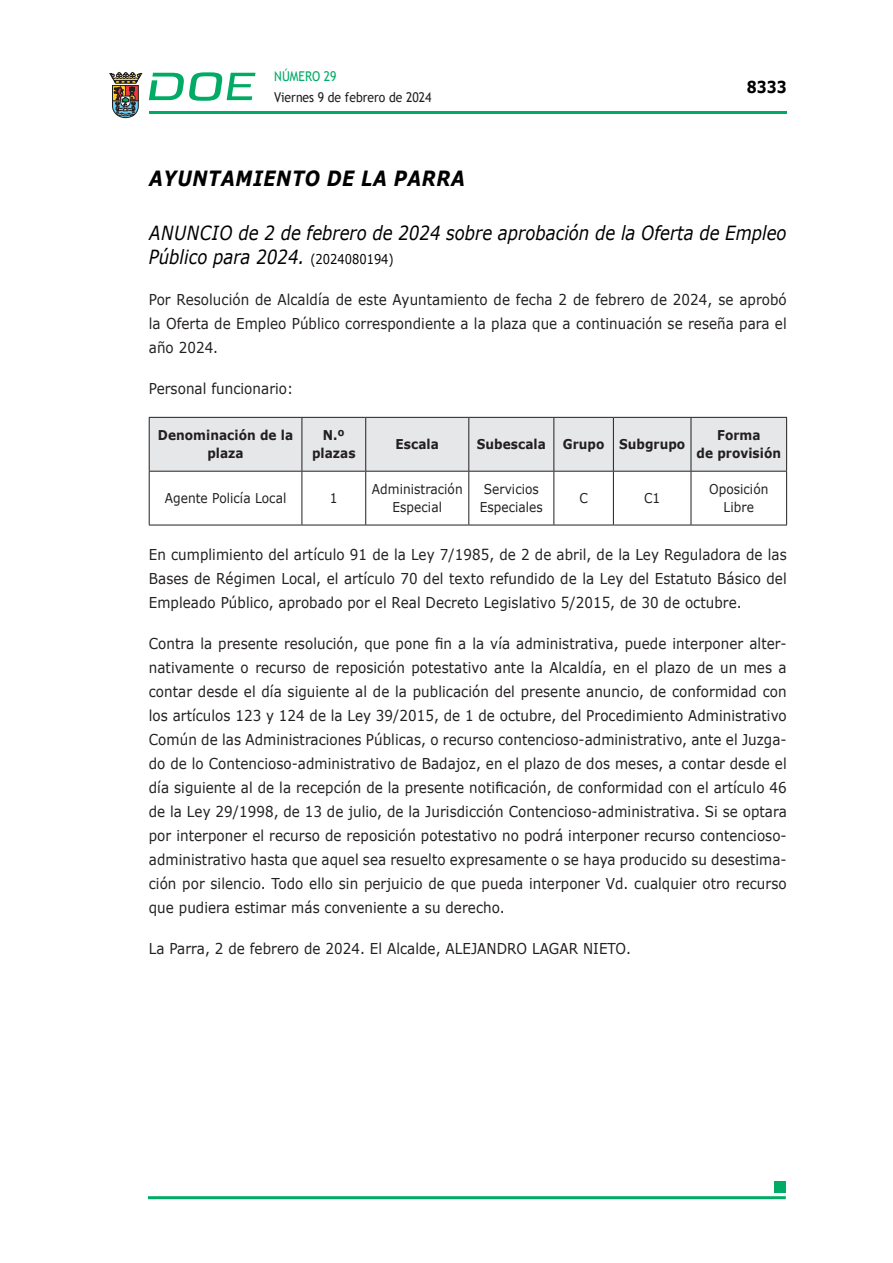
<style>
.page{position:relative;width:893px;height:1263px;background:#fff}
.page>*{position:absolute;margin:0;border:0;box-sizing:border-box;transform-origin:0 0}
.ORGANISMO{font:italic 700 21px "Verdana";letter-spacing:.035em;color:#000;scale:.85 1}
.SUBORGANISMO{font:italic 19.5px/24px "Verdana";color:#000;scale:.85 1}
.t1{font:700 16.5px "Verdana";color:#000;scale:.85 1}
.CUERPO_DE_TEXTO{font:15px/24px "Verdana";letter-spacing:.005em;color:#231f20;text-align:justify;scale:.9 1}
.CUERPO_DE_TEXTO-2{font:13.5px/18px "Verdana";letter-spacing:.005em;color:#231f20;text-align:center;scale:.9 1}
.TABLATITULO{font:700 13.5px/18px "Verdana";letter-spacing:.005em;color:#231f20;text-align:center;scale:.9 1}
.t2{font:13.5px "Trebuchet MS";color:#231f20;scale:.9 1}
.t3{font:13.5px "Trebuchet MS";color:#00ab67;scale:.9 1}
.s1{font-style:normal;font-size:13.5px}
</style>
<div class="page">
<hr style="left:149px;top:111px;width:638px;height:3px;background:#00ab66">
<svg style="left:109px;top:72px;width:33px;height:46px"></svg>
<svg style="left:149px;top:72px;width:106px;height:29px"></svg>
<hr style="left:148px;top:1196px;width:638px;height:3px;background:#00ab66">
<div style="left:775px;top:1181px;width:11px;height:11px;background:#00ab66"></div>
<div style="left:150px;top:418px;width:636px;height:53px;background:#e6e7e9"></div>
<hr style="left:149px;top:417px;width:153px;height:1px;background:#231f20">
<hr style="left:302px;top:417px;width:64px;height:1px;background:#231f20">
<hr style="left:366px;top:417px;width:103px;height:1px;background:#231f20">
<hr style="left:469px;top:417px;width:85px;height:1px;background:#231f20">
<hr style="left:554px;top:417px;width:59px;height:1px;background:#231f20">
<hr style="left:613px;top:417px;width:78px;height:1px;background:#231f20">
<hr style="left:691px;top:417px;width:96px;height:1px;background:#231f20">
<hr style="left:149px;top:471px;width:153px;height:1px;background:#231f20">
<hr style="left:302px;top:471px;width:64px;height:1px;background:#231f20">
<hr style="left:366px;top:471px;width:103px;height:1px;background:#231f20">
<hr style="left:469px;top:471px;width:85px;height:1px;background:#231f20">
<hr style="left:554px;top:471px;width:59px;height:1px;background:#231f20">
<hr style="left:613px;top:471px;width:78px;height:1px;background:#231f20">
<hr style="left:691px;top:471px;width:96px;height:1px;background:#231f20">
<hr style="left:149px;top:525px;width:153px;height:1px;background:#231f20">
<hr style="left:302px;top:525px;width:64px;height:1px;background:#231f20">
<hr style="left:366px;top:525px;width:103px;height:1px;background:#231f20">
<hr style="left:469px;top:525px;width:85px;height:1px;background:#231f20">
<hr style="left:554px;top:525px;width:59px;height:1px;background:#231f20">
<hr style="left:613px;top:525px;width:78px;height:1px;background:#231f20">
<hr style="left:691px;top:525px;width:96px;height:1px;background:#231f20">
<hr style="left:149px;top:418px;width:1px;height:53px;background:#231f20">
<hr style="left:149px;top:472px;width:1px;height:53px;background:#231f20">
<hr style="left:302px;top:418px;width:1px;height:53px;background:#231f20">
<hr style="left:365px;top:418px;width:1px;height:53px;background:#231f20">
<hr style="left:468px;top:418px;width:1px;height:53px;background:#231f20">
<hr style="left:553px;top:418px;width:1px;height:53px;background:#231f20">
<hr style="left:613px;top:418px;width:1px;height:53px;background:#231f20">
<hr style="left:691px;top:418px;width:1px;height:53px;background:#231f20">
<hr style="left:786px;top:418px;width:1px;height:53px;background:#231f20">
<hr style="left:302px;top:472px;width:1px;height:53px;background:#231f20">
<hr style="left:365px;top:472px;width:1px;height:53px;background:#231f20">
<hr style="left:468px;top:472px;width:1px;height:53px;background:#231f20">
<hr style="left:553px;top:472px;width:1px;height:53px;background:#231f20">
<hr style="left:613px;top:472px;width:1px;height:53px;background:#231f20">
<hr style="left:691px;top:472px;width:1px;height:53px;background:#231f20">
<hr style="left:786px;top:472px;width:1px;height:53px;background:#231f20">
<p class="t3" style="left:274px;top:67px;width:71px">NÚMERO 29</p>
<p class="t2" style="left:274px;top:88px;width:176px">Viernes 9 de febrero de 2024</p>
<p class="t1" style="left:747px;top:75px;width:48px">8333</p>
<p class="ORGANISMO" style="left:149px;top:164px;width:373px">AYUNTAMIENTO DE LA PARRA</p>
<p class="SUBORGANISMO" style="left:149px;top:221px;width:752px">ANUNCIO de 2 de febrero de 2024 sobre aprobación de la Oferta de Empleo<br>Público para 2024. <span class="s1">(2024080194)</span></p>
<p class="CUERPO_DE_TEXTO" style="left:149px;top:287px;width:710px">Por Resolución de Alcaldía de este Ayuntamiento de fecha 2 de febrero de 2024, se aprobó la Oferta de Empleo Público correspondiente a la plaza que a continuación se reseña para el año 2024.</p>
<p class="CUERPO_DE_TEXTO" style="left:149px;top:376px;width:162px">Personal funcionario:</p>
<p class="TABLATITULO" style="left:158px;top:426px;width:152px">Denominación de la plaza</p>
<p class="TABLATITULO" style="left:312px;top:426px;width:50px">N.º plazas</p>
<p class="TABLATITULO" style="left:396px;top:435px;width:50px">Escala</p>
<p class="TABLATITULO" style="left:477px;top:435px;width:78px">Subescala</p>
<p class="TABLATITULO" style="left:563px;top:435px;width:48px">Grupo</p>
<p class="TABLATITULO" style="left:619px;top:435px;width:75px">Subgrupo</p>
<p class="TABLATITULO" style="left:717px;top:426px;width:50px">Forma</p>
<p class="TABLATITULO" style="left:696px;top:444px;width:96px">de provisión</p>
<p class="CUERPO_DE_TEXTO-2" style="left:165px;top:489px;width:137px">Agente Policía Local</p>
<p class="CUERPO_DE_TEXTO-2" style="left:330px;top:489px;width:10px">1</p>
<p class="CUERPO_DE_TEXTO-2" style="left:372px;top:480px;width:103px">Administración<br>Especial</p>
<p class="CUERPO_DE_TEXTO-2" style="left:480px;top:480px;width:72px">Servicios<br>Especiales</p>
<p class="CUERPO_DE_TEXTO-2" style="left:579px;top:489px;width:11px">C</p>
<p class="CUERPO_DE_TEXTO-2" style="left:644px;top:489px;width:20px">C1</p>
<p class="CUERPO_DE_TEXTO-2" style="left:709px;top:480px;width:67px">Oposición<br>Libre</p>
<p class="CUERPO_DE_TEXTO" style="left:149px;top:543px;width:710px">En cumplimiento del artículo 91 de la Ley 7/1985, de 2 de abril, de la Ley Reguladora de las Bases de Régimen Local, el artículo 70 del texto refundido de la Ley del Estatuto Básico del Empleado Público, aprobado por el Real Decreto Legislativo 5/2015, de 30 de octubre.</p>
<p class="CUERPO_DE_TEXTO" style="left:149px;top:632px;width:710px">Contra la presente resolución, que pone fin a la vía administrativa, puede interponer alter&shy;nativamente o recurso de reposición potestativo ante la Alcaldía, en el plazo de un mes a contar desde el día siguiente al de la publicación del presente anuncio, de conformidad con los artículos 123 y 124 de la Ley 39/2015, de 1 de octubre, del Procedimiento Administrativo Común de las Administraciones Públicas, o recurso contencioso-administrativo, ante el Juzga&shy;do de lo Contencioso-administrativo de Badajoz, en el plazo de dos meses, a contar desde el día siguiente al de la recepción de la presente notificación, de conformidad con el artículo 46 de la Ley 29/1998, de 13 de julio, de la Jurisdicción Contencioso-administrativa. Si se optara por interponer el recurso de reposición potestativo no podrá interponer recurso contencioso&shy;administrativo hasta que aquel sea resuelto expresamente o se haya producido su desestima&shy;ción por silencio. Todo ello sin perjuicio de que pueda interponer Vd. cualquier otro recurso que pudiera estimar más conveniente a su derecho.</p>
<p class="CUERPO_DE_TEXTO" style="left:149px;top:937px;width:537px">La Parra, 2 de febrero de 2024. El Alcalde, ALEJANDRO LAGAR NIETO.</p>
</div>
